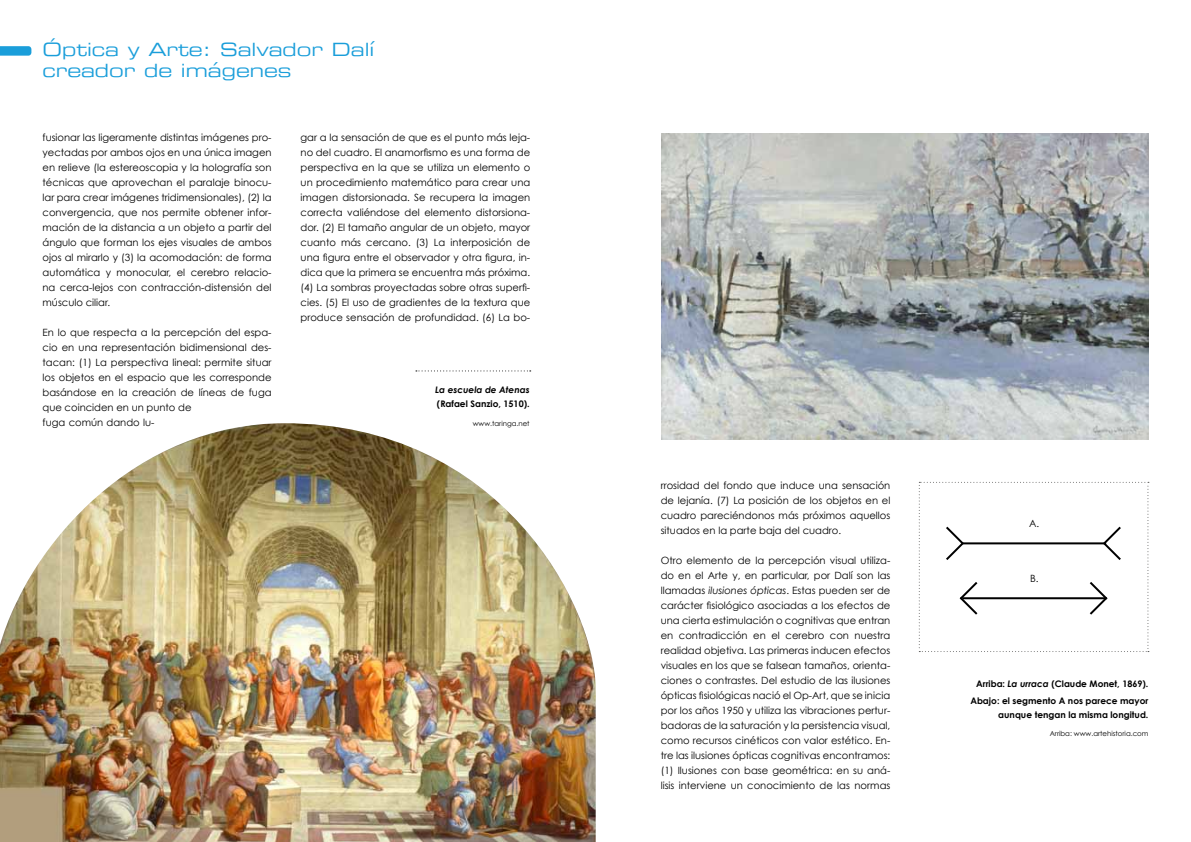
<style>
.page{position:relative;width:1191px;height:842px;background:#fff}
.page>*{position:absolute;margin:0;border:0;box-sizing:border-box;transform-origin:0 0}
.t1{font:18px/21px "Eurostile Extended Two";color:#1a9eda}
.t2{font:10px/15px "Century Gothic";color:#000;text-align:justify}
.t3{font:700 9px/16.8px "Century Gothic";color:#000;text-align:right}
.t4{font:italic 700 9px "Century Gothic";color:#000}
.t5{font:7px "Century Gothic";color:#000}
.s1{font-style:italic}
</style>
<div class="page">
<img style="left:0;top:423px;width:595px;height:419px">
<svg style="left:416px;top:370px;width:115px;height:1px"></svg>
<img style="left:661px;top:133px;width:487px;height:306px">
<svg style="left:918px;top:482px;width:231px;height:170px"></svg>
<svg style="left:0;top:46px;width:31px;height:10px"></svg>
<h1 class="t1" style="left:43px;top:39px;width:333px">Óptica y Arte: Salvador Dalí creador de imágenes</h1>
<p class="t2" style="left:43px;top:129px;width:231px">fusionar las ligeramente distintas imágenes pro&shy;yectadas por ambos ojos en una única imagen en relieve (la estereoscopia y la holografía son técnicas que aprovechan el paralaje binocu&shy;lar para crear imágenes tridimensionales), (2) la convergencia, que nos permite obtener infor&shy;mación de la distancia a un objeto a partir del ángulo que forman los ejes visuales de ambos ojos al mirarlo y (3) la acomodación: de forma automática y monocular, el cerebro relacio&shy;na cerca-lejos con contracción-distensión del músculo ciliar.</p>
<p class="t2" style="left:43px;top:324px;width:231px;text-align:left">En lo que respecta a la percepción del espa&shy;cio en una representación bidimensional des&shy;tacan: (1) La perspectiva lineal: permite situar los objetos en el espacio que les corresponde basándose en la creación de líneas de fuga que coinciden en un punto de<br>fuga común dando lu-</p>
<p class="t2" style="left:300px;top:129px;width:231px">gar a la sensación de que es el punto más leja&shy;no del cuadro. El anamorfismo es una forma de perspectiva en la que se utiliza un elemento o un procedimiento matemático para crear una imagen distorsionada. Se recupera la imagen correcta valiéndose del elemento distorsiona&shy;dor. (2) El tamaño angular de un objeto, mayor cuanto más cercano. (3) La interposición de una figura entre el observador y otra figura, in&shy;dica que la primera se encuentra más próxima. (4) La sombras proyectadas sobre otras superfi&shy;cies. (5) El uso de gradientes de la textura que produce sensación de profundidad. (6) La bo-</p>
<p class="t4" style="left:435px;top:383px;width:96px">La escuela de Atenas</p>
<p class="t3" style="left:437px;top:395px;width:94px">(Rafael Sanzio, 1510).</p>
<p class="t5" style="left:473px;top:419px;width:58px">www.taringa.net</p>
<p class="t2" style="left:660px;top:478px;width:231px">rrosidad del fondo que induce una sensación de lejanía. (7) La posición de los objetos en el cuadro pareciéndonos más próximos aquellos situados en la parte baja del cuadro.</p>
<p class="t2" style="left:660px;top:553px;width:231px">Otro elemento de la percepción visual utiliza&shy;do en el Arte y, en particular, por Dalí son las llamadas <span class="s1">ilusiones ópticas</span>. Estas pueden ser de carácter fisiológico asociadas a los efectos de una cierta estimulación o cognitivas que entran en contradicción en el cerebro con nuestra realidad objetiva. Las primeras inducen efectos visuales en los que se falsean tamaños, orienta&shy;ciones o contrastes. Del estudio de las ilusiones ópticas fisiológicas nació el Op-Art, que se inicia por los años 1950 y utiliza las vibraciones pertur&shy;badoras de la saturación y la persistencia visual, como recursos cinéticos con valor estético. En&shy;tre las ilusiones ópticas cognitivas encontramos: (1) Ilusiones con base geométrica: en su aná&shy;lisis interviene un conocimiento de las normas</p>
<p class="t2" style="left:1029px;top:515px;width:12px">A.</p>
<p class="t2" style="left:1030px;top:571px;width:10px">B.</p>
<p class="t3" style="left:970px;top:675px;width:180px">Arriba: <span class="s1">La urraca</span> (Claude Monet, 1869).<br>Abajo: el segmento A nos parece mayor</p>
<p class="t3" style="left:998px;top:706px;width:152px">aunque tengan la misma longitud.</p>
<p class="t5" style="left:1049px;top:729px;width:100px">Arriba: www.artehistoria.com</p>
</div>
